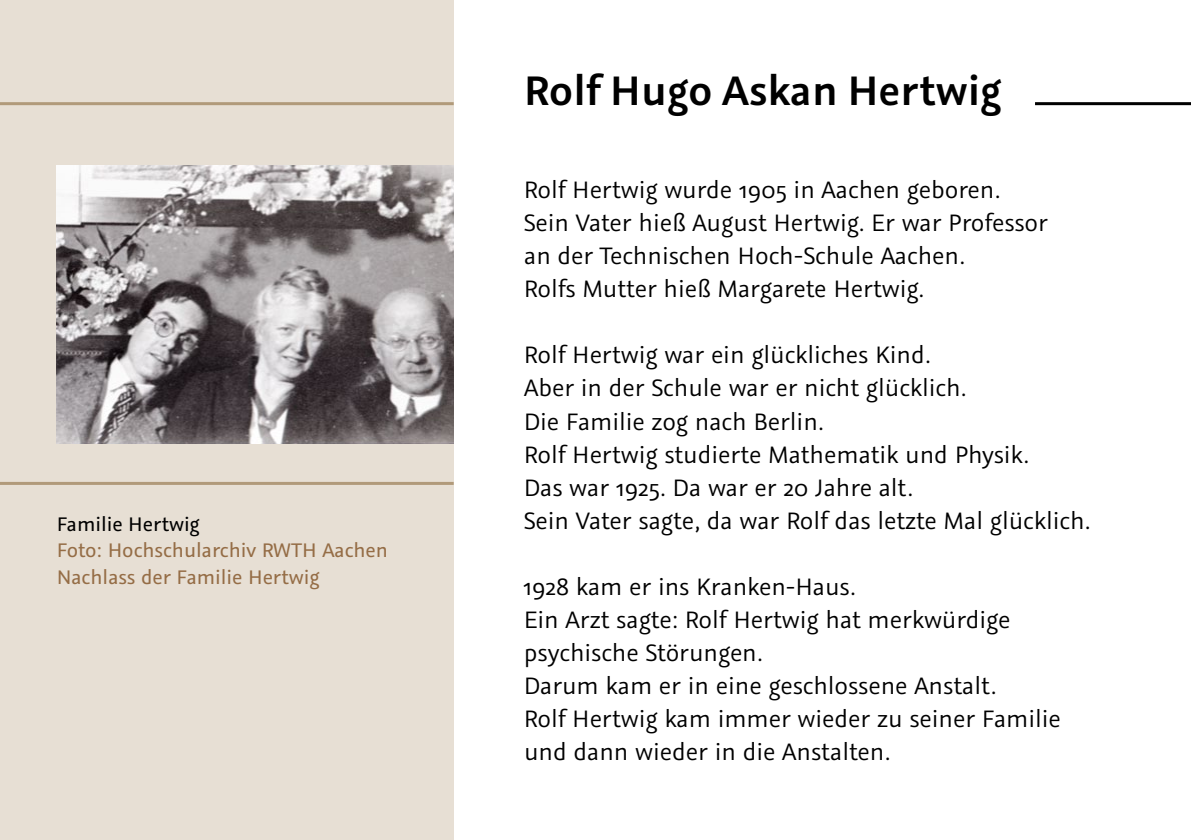
<style>
.page{position:relative;width:1191px;height:840px;background:#fff}
.page>*{position:absolute;margin:0;border:0;box-sizing:border-box;transform-origin:0 0}
.t1{font:600 46px "Graublau Sans";color:#000}
.t2{font:26.6px/33px "Graublau Sans";letter-spacing:-.005em;color:#000}
.t3{font:22px/26.4px "Graublau Sans";letter-spacing:-.005em;color:#956d46}
.t4{font:22px "Graublau Sans";letter-spacing:-.005em;color:#000}
</style>
<div class="page">
<div style="left:0;top:0;width:454px;height:839px;background:#e7dfd4"></div>
<img style="left:57px;top:165px;width:397px;height:278px">
<hr style="left:0;top:481px;width:454px;height:3px;background:#b19a7a">
<hr style="left:1035px;top:102px;width:156px;height:3px;background:#000">
<hr style="left:0;top:102px;width:454px;height:3px;background:#b19a7a">
<p class="t4" style="left:57px;top:510px;width:145px">Familie Hertwig</p>
<p class="t3" style="left:57px;top:536px;width:333px">Foto: Hochschularchiv RWTH Aachen<br>Nachlass der Familie Hertwig</p>
<h1 class="t1" style="left:524px;top:61px;width:479px">Rolf Hugo Askan Hertwig</h1>
<p class="t2" style="left:524px;top:173px;width:526px">Rolf Hertwig wurde 1905 in Aachen geboren.<br>Sein Vater hieß August Hertwig. Er war Professor an der Technischen Hoch-Schule Aachen.<br>Rolfs Mutter hieß Margarete Hertwig.</p>
<p class="t2" style="left:524px;top:338px;width:568px">Rolf Hertwig war ein glückliches Kind.<br>Aber in der Schule war er nicht glücklich.<br>Die Familie zog nach Berlin.<br>Rolf Hertwig studierte Mathematik und Physik.<br>Das war 1925. Da war er 20 Jahre alt.<br>Sein Vater sagte, da war Rolf das letzte Mal glücklich.</p>
<p class="t2" style="left:523px;top:569px;width:539px">1928 kam er ins Kranken-Haus.<br>Ein Arzt sagte: Rolf Hertwig hat merkwürdige psychische Störungen.<br>Darum kam er in eine geschlossene Anstalt.<br>Rolf Hertwig kam immer wieder zu seiner Familie und dann wieder in die Anstalten.</p>
</div>
